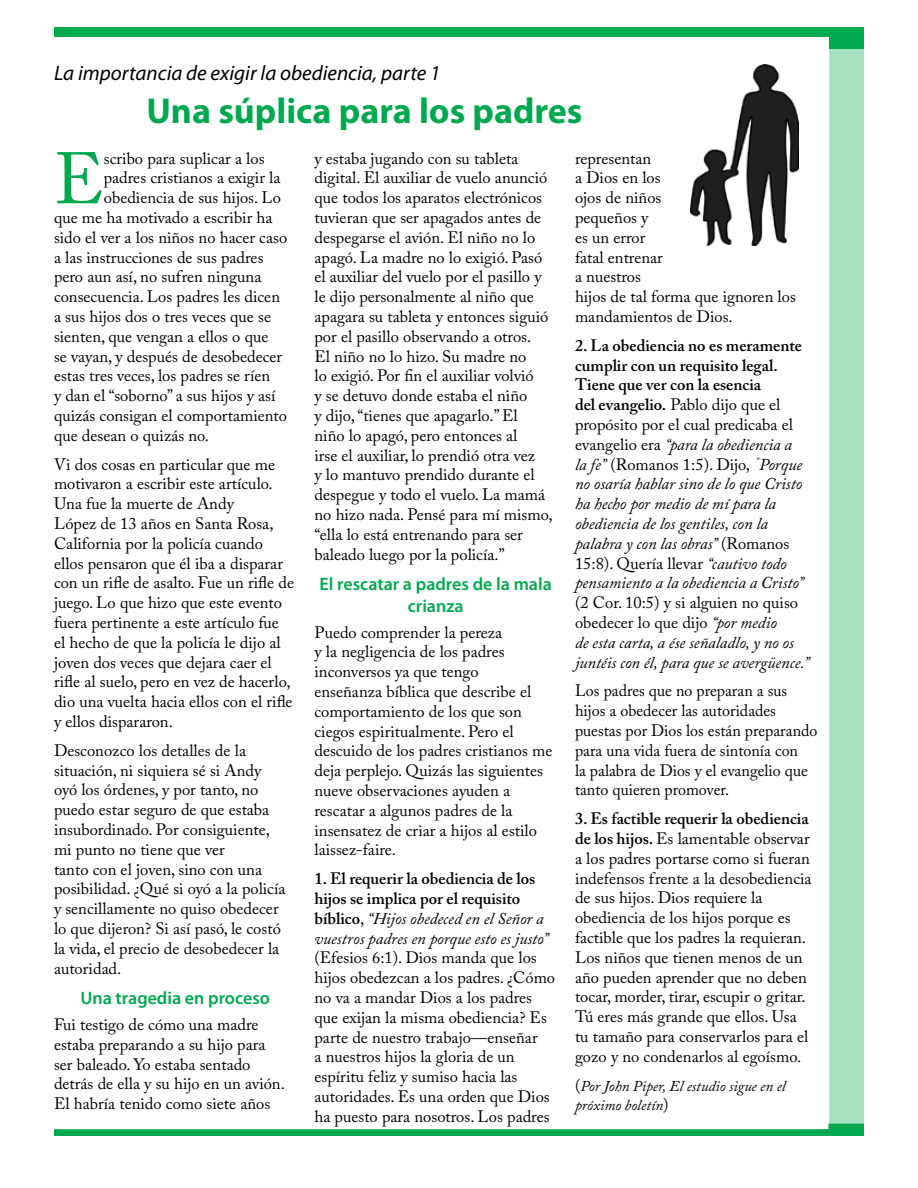
<style>
.page{position:relative;width:918px;height:1188px;background:#fff}
.page>*{position:absolute;margin:0;border:0;box-sizing:border-box;transform-origin:0 0}
.t1{font:72.15px "Adobe Caslon Pro";color:#00a94f}
.t2{font:700 36px "Myriad Pro";color:#00a94f}
.t3{font:italic 21px "Myriad Pro";color:#000}
.t4{font:600 18px/21.6px "Myriad Pro";color:#00a94f;text-align:center}
.t5{font:16.5px/19.8px "Adobe Caslon Pro";color:#000}
.t6{font:italic 16.5px/19.8px "Adobe Caslon Pro";color:#000}
.t7{font:600 16.5px/19.8px "Adobe Caslon Pro";color:#000}
.t8{font:italic 15px/19.8px "Adobe Caslon Pro";color:#000}
.s1{font-weight:400}
.s2{font-weight:400;font-style:italic}
.s3{font-weight:600;font-style:normal}
.s4{font-style:normal}
.s5{font-weight:600}
.s6{font-style:normal;font-size:16.5px}
</style>
<div class="page">
<div style="left:829px;top:48px;width:35px;height:1075px;background:#a6e1c1"></div>
<div style="left:54px;top:27px;width:810px;height:10px;background:#00a94f"></div>
<div style="left:829px;top:37px;width:35px;height:12px;background:#00a94f"></div>
<svg style="left:54px;top:1123px;width:810px;height:13px"></svg>
<div style="left:315px;top:150px;width:242px;height:974px;background:#fff"></div>
<img style="left:690px;top:64px;width:109px;height:182px">
<p class="t3" style="left:54px;top:60px;width:388px">La importancia de exigir la obediencia, parte 1</p>
<h2 class="t2" style="left:146px;top:88px;width:438px">Una súplica para los padres</h2>
<h1 class="t1" style="left:54px;top:136px;width:51px">E</h1>
<p class="t5" style="left:104px;top:148px;width:162px">scribo para suplicar a los</p>
<p class="t5" style="left:315px;top:148px;width:240px">y estaba jugando con su tableta digital. El auxiliar de vuelo anunció que todos los aparatos electrónicos tuvieran que ser apagados antes de despegarse el avión. El niño no lo apagó. La madre no lo exigió. Pasó el auxiliar del vuelo por el pasillo y le dijo personalmente al niño que apagara su tableta y entonces siguió por el pasillo observando a otros.<br>El niño no lo hizo. Su madre no<br>lo exigió. Por fin el auxiliar volvió<br>y se detuvo donde estaba el niño<br>y dijo,“tienes que apagarlo.”El<br>niño lo apagó, pero entonces al<br>irse el auxiliar, lo prendió otra vez<br>y lo mantuvo prendido durante el despegue y todo el vuelo. La mamá no hizo nada. Pensé para mí mismo, “ella lo está entrenando para ser baleado luego por la policía.”</p>
<p class="t4" style="left:320px;top:573px;width:234px">El rescatar a padres de la mala crianza</p>
<p class="t5" style="left:315px;top:622px;width:239px">Puedo comprender la pereza<br>y la negligencia de los padres inconversos ya que tengo<br>enseñanza bíblica que describe el comportamiento de los que son ciegos espiritualmente. Pero el descuido de los padres cristianos me deja perplejo. Quizás las siguientes nueve observaciones ayuden a rescatar a algunos padres de la insensatez de criar a hijos al estilo laissez-faire.</p>
<p class="t7" style="left:315px;top:869px;width:236px">1. El requerir la obediencia de los hijos se implica por el requisito bíblico<span class="s1">,</span> <span class="s2">“Hijos obedeced en el Señor a vuestros padres en porque esto es justo”</span></p>
<p class="t5" style="left:315px;top:948px;width:242px">(Efesios 6:1). Dios manda que los hijos obedezcan a los padres. ¿Cómo no va a mandar Dios a los padres que exijan la misma obediencia? Es parte de nuestro trabajo—enseñar<br>a nuestros hijos la gloria de un espíritu feliz y sumiso hacia las autoridades. Es una orden que Dios ha puesto para nosotros. Los padres</p>
<p class="t5" style="left:575px;top:148px;width:222px">representan<br>a Dios en los<br>ojos de niños<br>pequeños y<br>es un error<br>fatal entrenar<br>a nuestros<br>hijos de tal forma que ignoren los mandamientos de Dios.</p>
<p class="t6" style="left:575px;top:335px;width:231px"><span class="s3">2. La obediencia no es meramente cumplir con un requisito legal.<br>Tiene que ver con la esencia<br>del evangelio.</span> <span class="s4">Pablo dijo que el propósito por el cual predicaba el evangelio era</span> “para la obediencia a la fe” <span class="s4">(Romanos 1:5). Dijo,</span> <sup>“</sup>Porque no osaría hablar sino de lo que Cristo ha hecho por medio de mí para la obediencia de los gentiles, con la palabra y con las obras” <span class="s4">(Romanos 15:8). Quería llevar</span> “cautivo todo pensamiento a la obediencia a Cristo”</p>
<p class="t6" style="left:575px;top:593px;width:236px"><span class="s4">(2 Cor. 10:5) y si alguien no quiso obedecer lo que dijo</span> “por medio<br>de esta carta, a ése señaladlo, y no os juntéis con él, para que se avergüence.”</p>
<p class="t5" style="left:575px;top:681px;width:244px">Los padres que no preparan a sus hijos a obedecer las autoridades puestas por Dios los están preparando para una vida fuera de sintonía con<br>la palabra de Dios y el evangelio que tanto quieren promover.</p>
<p class="t5" style="left:575px;top:809px;width:238px"><span class="s5">3. Es factible requerir la obediencia de los hijos.</span> Es lamentable observar a los padres portarse como si fueran indefensos frente a la desobediencia de sus hijos. Dios requiere la obediencia de los hijos porque es factible que los padres la requieran.<br>Los niños que tienen menos de un año pueden aprender que no deben tocar, morder, tirar, escupir o gritar.<br>Tú eres más grande que ellos. Usa tu tamaño para conservarlos para el gozo y no condenarlos al egoísmo.</p>
<p class="t8" style="left:575px;top:1076px;width:212px"><span class="s6">(</span>Por John Piper, El estudio sigue en el próximo boletín<span class="s6">)</span></p>
<p class="t5" style="left:104px;top:168px;width:178px">padres cristianos a exigir la</p>
<p class="t5" style="left:104px;top:188px;width:179px">obediencia de sus hijos. Lo</p>
<p class="t5" style="left:54px;top:207px;width:220px">que me ha motivado a escribir ha</p>
<p class="t5" style="left:54px;top:227px;width:235px">sido el ver a los niños no hacer caso</p>
<p class="t5" style="left:54px;top:247px;width:211px">a las instrucciones de sus padres</p>
<p class="t5" style="left:54px;top:267px;width:209px">pero aun así, no sufren ninguna</p>
<p class="t5" style="left:54px;top:287px;width:228px">consecuencia. Los padres les dicen</p>
<p class="t5" style="left:54px;top:306px;width:219px">a sus hijos dos o tres veces que se</p>
<p class="t5" style="left:54px;top:326px;width:216px">sienten, que vengan a ellos o que</p>
<p class="t5" style="left:54px;top:346px;width:230px">se vayan, y después de desobedecer</p>
<p class="t5" style="left:54px;top:366px;width:218px">estas tres veces, los padres se ríen</p>
<p class="t5" style="left:54px;top:386px;width:223px">y dan el “soborno” a sus hijos y así</p>
<p class="t5" style="left:54px;top:405px;width:235px">quizás consigan el comportamiento</p>
<p class="t5" style="left:54px;top:425px;width:157px">que desean o quizás no.</p>
<p class="t5" style="left:54px;top:454px;width:242px">Vi dos cosas en particular que me motivaron a escribir este artículo.<br>Una fue la muerte de Andy<br>López de 13 años en Santa Rosa,<br>California por la policía cuando ellos pensaron que él iba a disparar con un rifle de asalto. Fue un rifle de juego. Lo que hizo que este evento fuera pertinente a este artículo fue el hecho de que la policía le dijo al joven dos veces que dejara caer el rifle al suelo, pero en vez de hacerlo, dio una vuelta hacia ellos con el rifle y ellos dispararon.</p>
<p class="t5" style="left:54px;top:740px;width:233px">Desconozco los detalles de la situación, ni siquiera sé si Andy oyó los órdenes, y por tanto, no puedo estar seguro de que estaba insubordinado. Por consiguiente, mi punto no tiene que ver<br>tanto con el joven, sino con una posibilidad. ¿Qué si oyó a la policía y sencillamente no quiso obedecer lo que dijeron? Si así pasó, le costó la vida, el precio de desobedecer la autoridad.</p>
<p class="t4" style="left:80px;top:987px;width:191px">Una tragedia en proceso</p>
<p class="t5" style="left:54px;top:1014px;width:232px">Fui testigo de cómo una madre estaba preparando a su hijo para ser baleado. Yo estaba sentado detrás de ella y su hijo en un avión.<br>El habría tenido como siete años</p>
</div>
